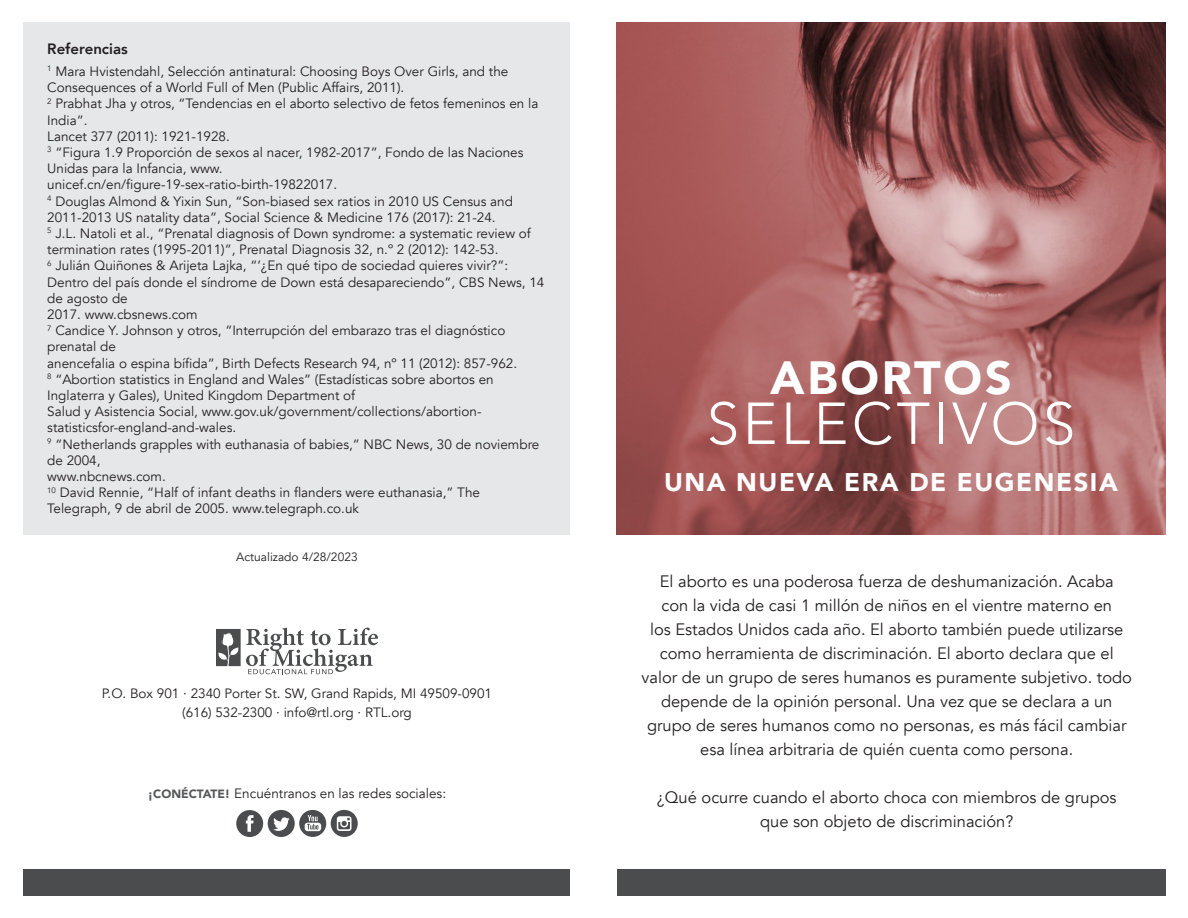
<style>
.page{position:relative;width:1188px;height:918px;background:#fff}
.page>*{position:absolute;margin:0;border:0;box-sizing:border-box;transform-origin:0 0}
.t1{font:300 58.5px "Avenir";letter-spacing:.06em;color:#fff}
.t2{font:900 46.5px "Avenir";letter-spacing:.06em;color:#fff}
.t3{font:900 25.5px "Avenir";letter-spacing:.06em;color:#fff}
.t4{font:16.5px/24px "Avenir";color:#231f20;text-align:center}
.t5{font:800 15px "Avenir";color:#231f20}
.t6{font:13.5px/16.2px "Avenir";color:#231f20}
.t7{font:12px "Avenir";color:#231f20}
.s1{font-weight:900;font-size:12px;color:#57585a}
</style>
<div class="page">
<img style="left:617px;top:23px;width:548px;height:511px">
<div style="left:617px;top:869px;width:548px;height:26px;background:#4b4c4d"></div>
<div style="left:24px;top:869px;width:546px;height:26px;background:#4b4c4d"></div>
<div style="left:24px;top:23px;width:546px;height:512px;background:#e6e7e9"></div>
<svg style="left:236px;top:810px;width:122px;height:27px"></svg>
<svg style="left:216px;top:628px;width:162px;height:46px"></svg>
<p class="t5" style="left:47px;top:37px;width:82px">Referencias</p>
<p class="t6" style="left:47px;top:63px;width:463px"><sup>1</sup> Mara Hvistendahl, Selección antinatural: Choosing Boys Over Girls, and the</p>
<p class="t6" style="left:47px;top:80px;width:359px">Consequences of a World Full of Men (Public Affairs, 2011).</p>
<p class="t6" style="left:47px;top:96px;width:493px"><sup>2</sup> Prabhat Jha y otros, “Tendencias en el aborto selectivo de fetos femeninos en la<br>India”.</p>
<p class="t6" style="left:47px;top:128px;width:184px">Lancet 377 (2011): 1921-1928.</p>
<p class="t6" style="left:47px;top:144px;width:478px"><sup>3</sup> “Figura 1.9 Proporción de sexos al nacer, 1982-2017”, Fondo de las Naciones<br>Unidas para la Infancia, www.</p>
<p class="t6" style="left:47px;top:177px;width:292px">unicef.cn/en/figure-19-sex-ratio-birth-19822017.</p>
<p class="t6" style="left:47px;top:193px;width:467px"><sup>4</sup> Douglas Almond &amp; Yixin Sun, “Son-biased sex ratios in 2010 US Census and</p>
<p class="t6" style="left:47px;top:209px;width:450px">2011-2013 US natality data”, Social Science &amp; Medicine 176 (2017): 21-24.</p>
<p class="t6" style="left:47px;top:225px;width:485px"><sup>5</sup> J.L. Natoli et al., “Prenatal diagnosis of Down syndrome: a systematic review of</p>
<p class="t6" style="left:47px;top:242px;width:453px">termination rates (1995-2011)”, Prenatal Diagnosis 32, n.º 2 (2012): 142-53.</p>
<p class="t6" style="left:47px;top:258px;width:462px"><sup>6</sup> Julián Quiñones &amp; Arijeta Lajka, “’¿En qué tipo de sociedad quieres vivir?”:</p>
<p class="t6" style="left:47px;top:274px;width:499px">Dentro del país donde el síndrome de Down está desapareciendo”, CBS News, 14 de agosto de</p>
<p class="t6" style="left:47px;top:306px;width:152px">2017. www.cbsnews.com</p>
<p class="t6" style="left:47px;top:323px;width:460px"><sup>7</sup> Candice Y. Johnson y otros, “Interrupción del embarazo tras el diagnóstico prenatal de</p>
<p class="t6" style="left:47px;top:355px;width:471px">anencefalia o espina bífida”, Birth Defects Research 94, nº 11 (2012): 857-962.</p>
<p class="t6" style="left:47px;top:371px;width:448px"><sup>8</sup> “Abortion statistics in England and Wales” (Estadísticas sobre abortos en<br>Inglaterra y Gales), United Kingdom Department of</p>
<p class="t6" style="left:47px;top:404px;width:436px">Salud y Asistencia Social, www.gov.uk/government/collections/abortion&shy;statisticsfor-england-and-wales.</p>
<p class="t6" style="left:47px;top:436px;width:494px"><sup>9</sup> “Netherlands grapples with euthanasia of babies,” NBC News, 30 de noviembre de 2004,</p>
<p class="t6" style="left:47px;top:468px;width:120px">www.nbcnews.com.</p>
<p class="t6" style="left:47px;top:485px;width:434px"><sup>10</sup> David Rennie, “Half of infant deaths in flanders were euthanasia,” The</p>
<p class="t6" style="left:47px;top:501px;width:313px">Telegraph, 9 de abril de 2005. www.telegraph.co.uk</p>
<p class="t7" style="left:236px;top:550px;width:123px">Actualizado 4/28/2023</p>
<p class="t6" style="left:102px;top:686px;width:392px">P.O. Box 901 · 2340 Porter St. SW, Grand Rapids, MI 49509-0901</p>
<p class="t6" style="left:182px;top:705px;width:231px">(616) 532-2300 · info@rtl.org · RTL.org</p>
<p class="t6" style="left:148px;top:786px;width:300px"><span class="s1">¡CONÉCTATE!</span> Encuéntranos en las redes sociales:</p>
<p class="t2" style="left:770px;top:338px;width:243px">ABORTOS</p>
<p class="t1" style="left:707px;top:389px;width:370px">SELECTIVOS</p>
<p class="t3" style="left:664px;top:460px;width:455px">UNA NUEVA ERA DE EUGENESIA</p>
<p class="t4" style="left:642px;top:570px;width:492px">El aborto es una poderosa fuerza de deshumanización. Acaba<br>con la vida de casi 1 millón de niños en el vientre materno en<br>los Estados Unidos cada año. El aborto también puede utilizarse como herramienta de discriminación. El aborto declara que el valor de un grupo de seres humanos es puramente subjetivo. todo depende de la opinión personal. Una vez que se declara a un grupo de seres humanos como no personas, es más fácil cambiar esa línea arbitraria de quién cuenta como persona.</p>
<p class="t4" style="left:657px;top:786px;width:461px">¿Qué ocurre cuando el aborto choca con miembros de grupos que son objeto de discriminación?</p>
</div>
